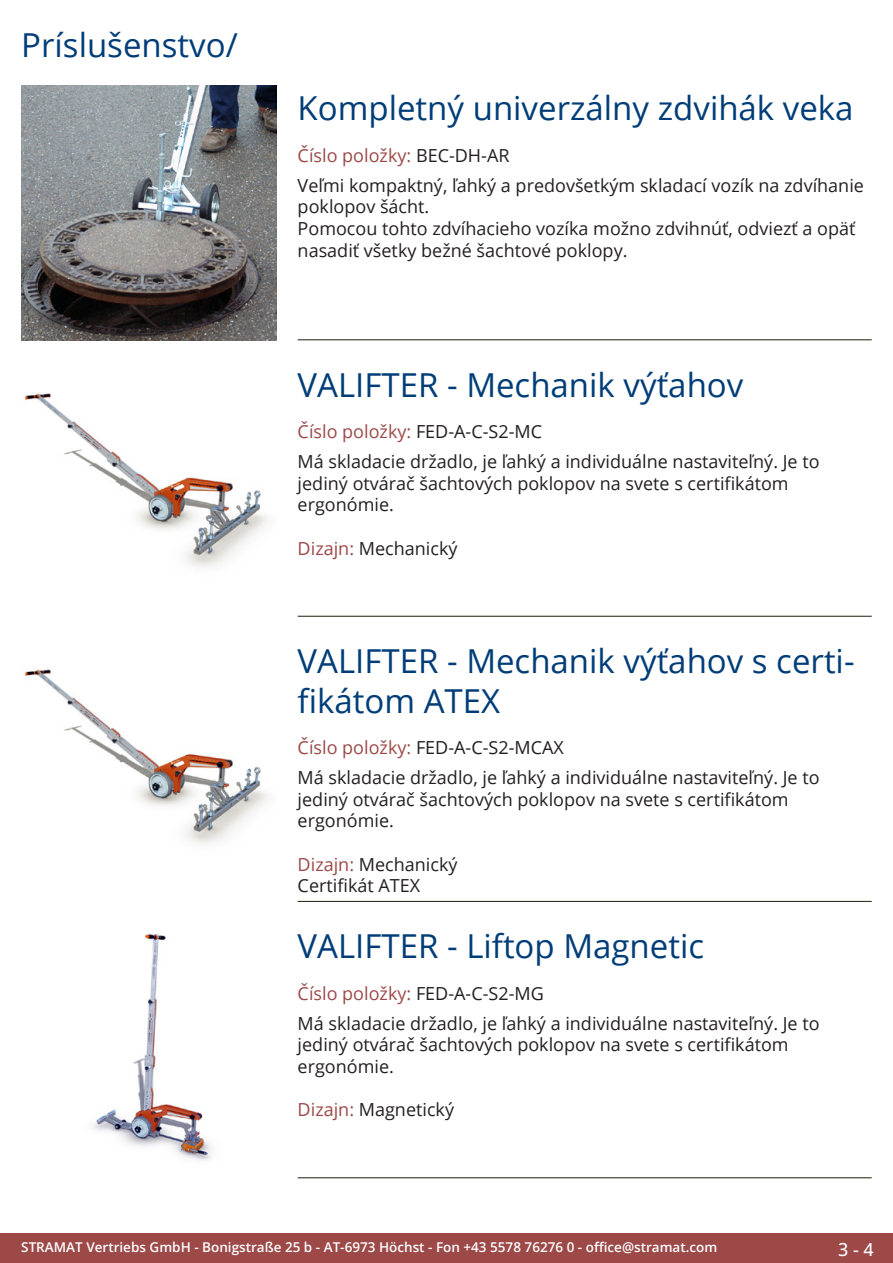
<style>
.page{position:relative;width:893px;height:1263px;background:#fff}
.page>*{position:absolute;margin:0;border:0;box-sizing:border-box;transform-origin:0 0}
.Produkttitel{font:33px/39.6px "Open Sans";color:#003d78}
.RastTitel{font:33px "Open Sans";color:#003d78}
.Beschreibung_Text{font:18px/21.6px "Open Sans";color:#231f20}
.TechDaten_Überschrif{font:18px "Open Sans";color:#9c4948}
.TechDaten_Überschrif-2{font:18px "Open Sans";color:#231f20}
.t1{font:500 18px "Open Sans";color:#fff}
.t2{font:600 13.5px "Open Sans";color:#fff}
.s1{color:#231f20}
.s2{color:#9c4948}
</style>
<div class="page">
<div style="left:0;top:1233px;width:893px;height:30px;background:#9c4948"></div>
<hr style="left:298px;top:340px;width:574px;height:1px;background:#201d08">
<hr style="left:298px;top:616px;width:574px;height:1px;background:#201d08">
<hr style="left:298px;top:901px;width:574px;height:1px;background:#201d08">
<hr style="left:298px;top:1177px;width:574px;height:1px;background:#201d08">
<img style="left:21px;top:85px;width:255px;height:255px">
<img style="left:24px;top:393px;width:245px;height:174px">
<img style="left:24px;top:669px;width:245px;height:175px">
<img style="left:92px;top:933px;width:121px;height:228px">
<p class="RastTitel" style="left:21px;top:22px;width:218px">Príslušenstvo/</p>
<p class="Produkttitel" style="left:298px;top:88px;width:557px">Kompletný univerzálny zdvihák veka</p>
<p class="TechDaten_Überschrif" style="left:298px;top:143px;width:213px">Číslo položky: <span class="s1">BEC-DH-AR</span></p>
<p class="Beschreibung_Text" style="left:298px;top:174px;width:568px">Veľmi kompaktný, ľahký a predovšetkým skladací vozík na zdvíhanie poklopov šácht.<br>Pomocou tohto zdvíhacieho vozíka možno zdvihnúť, odviezť a opäť nasadiť všetky bežné šachtové poklopy.</p>
<p class="Produkttitel" style="left:298px;top:364px;width:447px">VALIFTER - Mechanik výťahov</p>
<p class="TechDaten_Überschrif" style="left:298px;top:420px;width:246px">Číslo položky: <span class="s1">FED-A-C-S2-MC</span></p>
<p class="Beschreibung_Text" style="left:298px;top:450px;width:523px">Má skladacie držadlo, je ľahký a individuálne nastaviteľný. Je to jediný otvárač šachtových poklopov na svete s certifikátom ergonómie.</p>
<p class="Beschreibung_Text" style="left:298px;top:537px;width:161px"><span class="s2">Dizajn:</span> Mechanický</p>
<p class="Produkttitel" style="left:298px;top:640px;width:556px">VALIFTER - Mechanik výťahov s certi&shy;fikátom ATEX</p>
<p class="TechDaten_Überschrif-2" style="left:298px;top:735px;width:268px"><span class="s2">Číslo položky:</span> FED-A-C-S2-MCAX</p>
<p class="Beschreibung_Text" style="left:298px;top:766px;width:523px">Má skladacie držadlo, je ľahký a individuálne nastaviteľný. Je to jediný otvárač šachtových poklopov na svete s certifikátom ergonómie.</p>
<p class="Beschreibung_Text" style="left:298px;top:853px;width:161px"><span class="s2">Dizajn:</span> Mechanický<br>Certifikát ATEX</p>
<p class="Produkttitel" style="left:298px;top:926px;width:408px">VALIFTER - Liftop Magnetic</p>
<p class="TechDaten_Überschrif" style="left:298px;top:981px;width:248px">Číslo položky: <span class="s1">FED-A-C-S2-MG</span></p>
<p class="Beschreibung_Text" style="left:298px;top:1012px;width:523px">Má skladacie držadlo, je ľahký a individuálne nastaviteľný. Je to jediný otvárač šachtových poklopov na svete s certifikátom ergonómie.</p>
<p class="Beschreibung_Text" style="left:298px;top:1098px;width:158px"><span class="s2">Dizajn:</span> Magnetický</p>
<p class="t2" style="left:21px;top:1238px;width:698px">STRAMAT Vertriebs GmbH - Bonigstraße 25 b - AT-6973 Höchst - Fon +43 5578 76276 0 - office@stramat.com</p>
<p class="t1" style="left:838px;top:1237px;width:37px">3 - 4</p>
</div>
